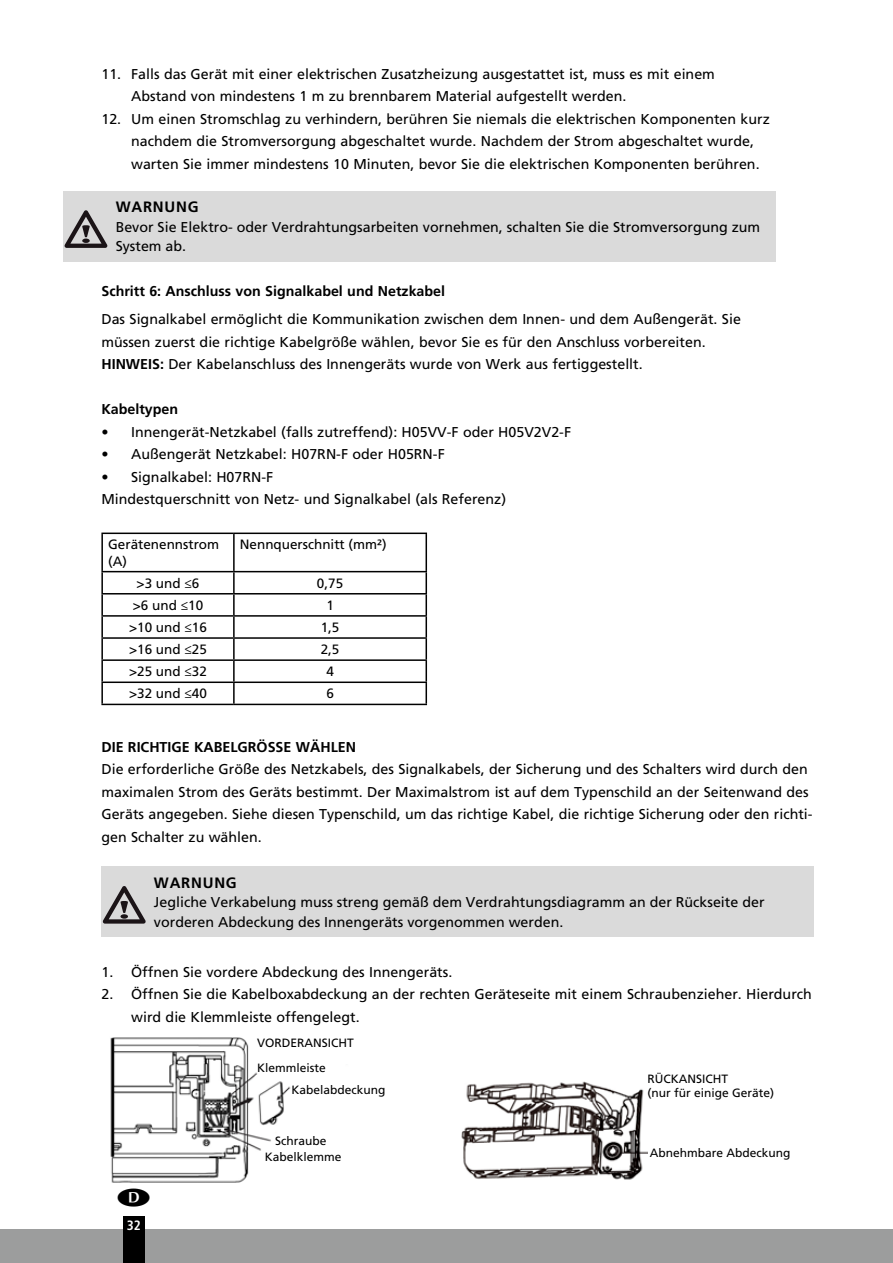
<style>
.page{position:relative;width:893px;height:1263px;background:#fff}
.page>*{position:absolute;margin:0;border:0;box-sizing:border-box;transform-origin:0 0}
.attentiekop{font:700 15px "Frutiger LT Std";letter-spacing:.05em;color:#000}
.subkop{font:14.25px/22.5px "Frutiger LT Std";color:#000}
.attentietxt{font:14.25px/19.5px "Frutiger LT Std";color:#000}
.subkop-2{font:700 14.25px "Frutiger LT Std";color:#000}
.t1{font:13.5px/16.2px "Frutiger LT Std";color:#000}
.t2{font:700 condensed 13.5px "Frutiger LT Std";color:#fff}
.t3{font:12px "Frutiger LT Std";color:#000}
.s1{font-weight:700}
</style>
<div class="page">
<div style="left:0;top:1229px;width:893px;height:34px;background:#9c9d9d"></div>
<div style="left:123px;top:1216px;width:22px;height:47px;background:#000"></div>
<div style="left:63px;top:191px;width:51px;height:70px;background:#dadada"></div>
<div style="left:114px;top:191px;width:661px;height:70px;background:#dadada"></div>
<svg style="left:65px;top:210px;width:42px;height:38px"></svg>
<hr style="left:101px;top:533px;width:133px;height:1px;background:#000">
<hr style="left:101px;top:534px;width:2px;height:37px;background:#000">
<hr style="left:234px;top:533px;width:193px;height:1px;background:#000">
<hr style="left:233px;top:534px;width:2px;height:37px;background:#000">
<hr style="left:426px;top:534px;width:1px;height:37px;background:#000">
<hr style="left:101px;top:571px;width:133px;height:1px;background:#000">
<hr style="left:101px;top:572px;width:2px;height:21px;background:#000">
<hr style="left:234px;top:571px;width:193px;height:1px;background:#000">
<hr style="left:233px;top:572px;width:2px;height:21px;background:#000">
<hr style="left:101px;top:593px;width:133px;height:1px;background:#000">
<hr style="left:101px;top:594px;width:2px;height:21px;background:#000">
<hr style="left:234px;top:593px;width:193px;height:1px;background:#000">
<hr style="left:233px;top:594px;width:2px;height:21px;background:#000">
<hr style="left:101px;top:615px;width:133px;height:2px;background:#000">
<hr style="left:101px;top:617px;width:2px;height:20px;background:#000">
<hr style="left:234px;top:615px;width:193px;height:2px;background:#000">
<hr style="left:233px;top:617px;width:2px;height:20px;background:#000">
<hr style="left:101px;top:637px;width:133px;height:2px;background:#000">
<hr style="left:101px;top:639px;width:2px;height:20px;background:#000">
<hr style="left:234px;top:637px;width:193px;height:2px;background:#000">
<hr style="left:233px;top:639px;width:2px;height:20px;background:#000">
<hr style="left:101px;top:659px;width:133px;height:2px;background:#000">
<hr style="left:101px;top:661px;width:2px;height:20px;background:#000">
<hr style="left:234px;top:659px;width:193px;height:2px;background:#000">
<hr style="left:233px;top:661px;width:2px;height:20px;background:#000">
<hr style="left:101px;top:681px;width:133px;height:2px;background:#000">
<hr style="left:101px;top:683px;width:2px;height:21px;background:#000">
<hr style="left:234px;top:681px;width:193px;height:2px;background:#000">
<hr style="left:233px;top:683px;width:2px;height:21px;background:#000">
<svg style="left:426px;top:572px;width:1px;height:132px"></svg>
<hr style="left:101px;top:704px;width:133px;height:1px;background:#000">
<hr style="left:234px;top:704px;width:193px;height:1px;background:#000">
<div style="left:101px;top:866px;width:51px;height:71px;background:#dadada"></div>
<div style="left:152px;top:866px;width:662px;height:71px;background:#dadada"></div>
<svg style="left:103px;top:886px;width:43px;height:38px"></svg>
<img style="left:110px;top:1037px;width:181px;height:146px">
<img style="left:461px;top:1081px;width:187px;height:99px">
<p class="subkop" style="left:101px;top:63px;width:615px">11. Falls das Gerät mit einer elektrischen Zusatzheizung ausgestattet ist, muss es mit einem</p>
<p class="subkop" style="left:131px;top:85px;width:497px">Abstand von mindestens 1 m zu brennbarem Material aufgestellt werden.</p>
<p class="subkop" style="left:101px;top:108px;width:670px">12. Um einen Stromschlag zu verhindern, berühren Sie niemals die elektrischen Komponenten kurz</p>
<p class="subkop" style="left:131px;top:130px;width:624px">nachdem die Stromversorgung abgeschaltet wurde. Nachdem der Strom abgeschaltet wurde,</p>
<p class="subkop" style="left:131px;top:153px;width:630px">warten Sie immer mindestens 10 Minuten, bevor Sie die elektrischen Komponenten berühren.</p>
<p class="attentiekop" style="left:116px;top:198px;width:84px">WARNUNG</p>
<p class="attentietxt" style="left:116px;top:217px;width:646px">Bevor Sie Elektro- oder Verdrahtungsarbeiten vornehmen, schalten Sie die Stromversorgung zum<br>System ab.</p>
<p class="subkop-2" style="left:101px;top:283px;width:345px">Schritt 6: Anschluss von Signalkabel und Netzkabel</p>
<p class="subkop" style="left:101px;top:308px;width:641px">Das Signalkabel ermöglicht die Kommunikation zwischen dem Innen- und dem Außengerät. Sie</p>
<p class="subkop" style="left:101px;top:330px;width:606px">müssen zuerst die richtige Kabelgröße wählen, bevor Sie es für den Anschluss vorbereiten.</p>
<p class="subkop" style="left:101px;top:353px;width:543px"><span class="s1">HINWEIS:</span> Der Kabelanschluss des Innengeräts wurde von Werk aus fertiggestellt.</p>
<p class="subkop-2" style="left:101px;top:401px;width:78px">Kabeltypen</p>
<p class="subkop" style="left:101px;top:420px;width:471px">• Innengerät-Netzkabel (falls zutreffend): H05VV-F oder H05V2V2-F</p>
<p class="subkop" style="left:101px;top:443px;width:345px">• Außengerät Netzkabel: H07RN-F oder H05RN-F</p>
<p class="subkop" style="left:101px;top:465px;width:173px">• Signalkabel: H07RN-F</p>
<p class="subkop" style="left:101px;top:488px;width:406px">Mindestquerschnitt von Netz- und Signalkabel (als Referenz)</p>
<p class="t1" style="left:108px;top:537px;width:113px">Gerätenennstrom (A)</p>
<p class="t1" style="left:240px;top:537px;width:148px">Nennquerschnitt (mm²)</p>
<p class="t1" style="left:137px;top:575px;width:64px">&gt;3 und ≤6</p>
<p class="t1" style="left:317px;top:575px;width:28px">0,75</p>
<p class="t1" style="left:133px;top:597px;width:72px">&gt;6 und ≤10</p>
<p class="t1" style="left:326px;top:597px;width:9px">1</p>
<p class="t1" style="left:129px;top:619px;width:79px">&gt;10 und ≤16</p>
<p class="t1" style="left:321px;top:619px;width:20px">1,5</p>
<p class="t1" style="left:129px;top:641px;width:79px">&gt;16 und ≤25</p>
<p class="t1" style="left:321px;top:641px;width:20px">2,5</p>
<p class="t1" style="left:129px;top:663px;width:79px">&gt;25 und ≤32</p>
<p class="t1" style="left:326px;top:663px;width:9px">4</p>
<p class="t1" style="left:129px;top:686px;width:79px">&gt;32 und ≤40</p>
<p class="t1" style="left:326px;top:686px;width:9px">6</p>
<p class="subkop-2" style="left:101px;top:738px;width:256px">DIE RICHTIGE KABELGRÖSSE WÄHLEN</p>
<p class="subkop" style="left:101px;top:758px;width:713px">Die erforderliche Größe des Netzkabels, des Signalkabels, der Sicherung und des Schalters wird durch den maximalen Strom des Geräts bestimmt. Der Maximalstrom ist auf dem Typenschild an der Seitenwand des Geräts angegeben. Siehe diesen Typenschild, um das richtige Kabel, die richtige Sicherung oder den richti&shy;gen Schalter zu wählen.</p>
<p class="attentiekop" style="left:154px;top:874px;width:84px">WARNUNG</p>
<p class="attentietxt" style="left:154px;top:893px;width:612px">Jegliche Verkabelung muss streng gemäß dem Verdrahtungsdiagramm an der Rückseite der vorderen Abdeckung des Innengeräts vorgenommen werden.</p>
<p class="subkop" style="left:101px;top:960px;width:352px">1. Öffnen Sie vordere Abdeckung des Innengeräts.</p>
<p class="subkop" style="left:131px;top:983px;width:682px;text-indent:-30px">2. Öffnen Sie die Kabelboxabdeckung an der rechten Geräteseite mit einem Schraubenzieher. Hierdurch wird die Klemmleiste offengelegt.</p>
<p class="t3" style="left:257px;top:1061px;width:70px">Klemmleiste</p>
<p class="t3" style="left:257px;top:1035px;width:98px">VORDERANSICHT</p>
<p class="t3" style="left:292px;top:1082px;width:96px">Kabelabdeckung</p>
<p class="t3" style="left:275px;top:1133px;width:53px">Schraube</p>
<p class="t3" style="left:265px;top:1149px;width:78px">Kabelklemme</p>
<p class="t3" style="left:647px;top:1072px;width:82px">RÜCKANSICHT</p>
<p class="t3" style="left:647px;top:1086px;width:128px">(nur für einige Geräte)</p>
<p class="t3" style="left:650px;top:1146px;width:142px">Abnehmbare Abdeckung</p>
<p class="t2" style="left:127px;top:1217px;width:16px">32</p>
</div>
